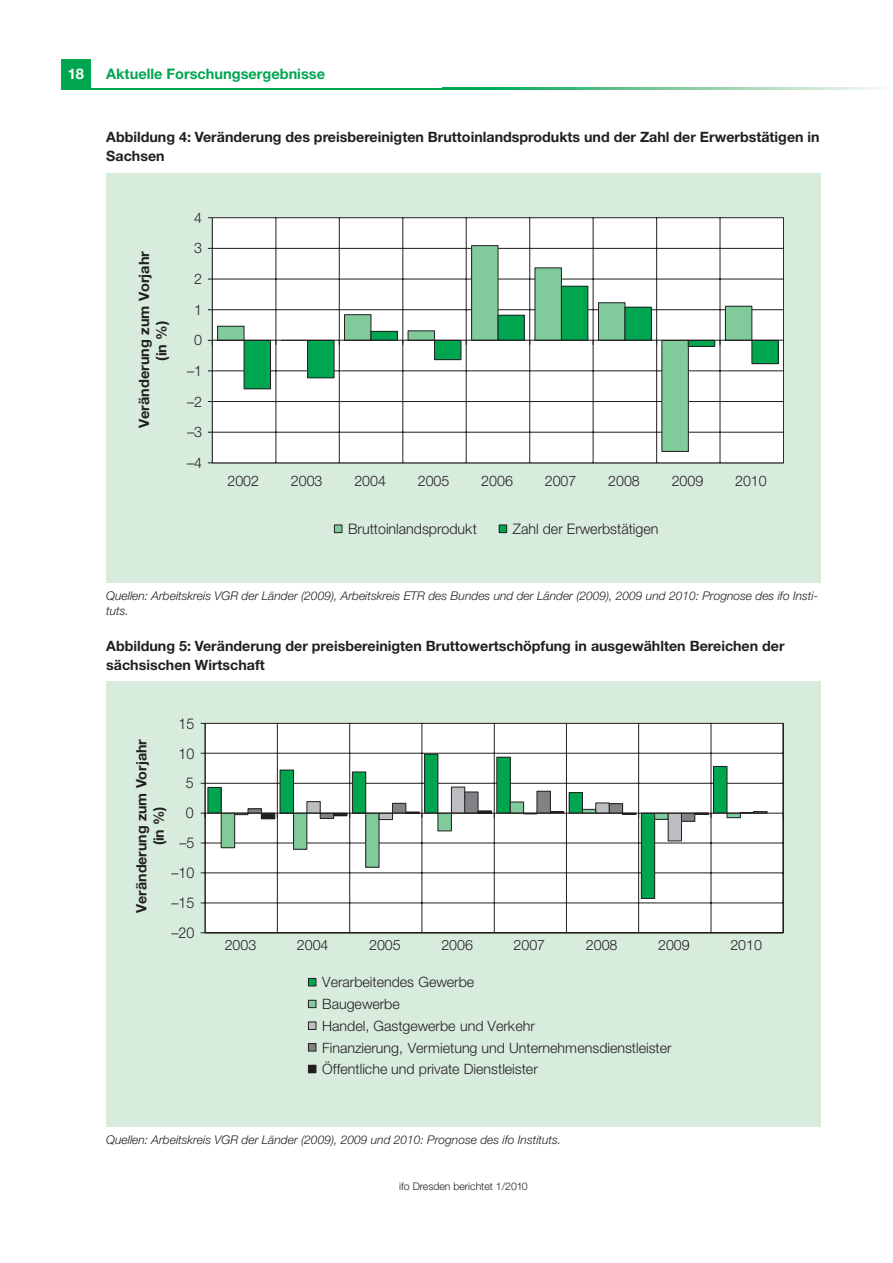
<style>
.page{position:relative;width:893px;height:1263px;background:#fff}
.page>*{position:absolute;margin:0;border:0;box-sizing:border-box;transform-origin:0 0}
.t1{font:300 15px "Helvetica Neue";color:#231f20;scale:.95 1}
.t2{font:700 14.7px "Helvetica Neue";color:#fff}
.t3{font:300 14.55px "Helvetica Neue";color:#231f20}
.t4{font:700 14.55px "Helvetica Neue";color:#00a54f}
.t5{font:700 14.25px/18.8px "Helvetica Neue";color:#231f20}
.t6{font:300 14.25px/21.8px "Helvetica Neue";color:#231f20}
.t7{font:italic 300 12px/15px "Helvetica Neue";color:#231f20}
.t8{font:300 10.5px "Helvetica Neue";color:#231f20}
</style>
<div class="page">
<div style="left:61px;top:60px;width:30px;height:29px;background:#00a54f"></div>
<hr style="left:61px;top:88px;width:382px;height:1px;background:#00a54f">
<svg style="left:443px;top:88px;width:439px;height:1px"></svg>
<div style="left:106px;top:173px;width:715px;height:410px;background:#d8ecdd"></div>
<svg style="left:207px;top:217px;width:577px;height:247px;background:#dce9e2"></svg>
<div style="left:334px;top:525px;width:8px;height:8px;background:#80ca9c"></div>
<div style="left:334px;top:524px;width:8px;height:9px;border:1px solid #231f20"></div>
<div style="left:499px;top:525px;width:8px;height:8px;background:#00a54f"></div>
<div style="left:499px;top:524px;width:8px;height:9px;border:1px solid #231f20"></div>
<div style="left:106px;top:681px;width:715px;height:445px;background:#d8ecdd"></div>
<svg style="left:204px;top:723px;width:580px;height:210px;background:#f2f2f2"></svg>
<div style="left:208px;top:787px;width:13px;height:26px;background:#00a54f"></div>
<div style="left:207px;top:787px;width:15px;height:26px;border:1px solid #231f20"></div>
<div style="left:280px;top:770px;width:14px;height:43px;background:#00a54f"></div>
<div style="left:280px;top:770px;width:14px;height:43px;border:1px solid #231f20"></div>
<div style="left:352px;top:772px;width:14px;height:41px;background:#00a54f"></div>
<div style="left:352px;top:771px;width:14px;height:42px;border:1px solid #231f20"></div>
<div style="left:425px;top:754px;width:13px;height:59px;background:#00a54f"></div>
<div style="left:424px;top:754px;width:14px;height:59px;border:1px solid #231f20"></div>
<div style="left:497px;top:757px;width:13px;height:56px;background:#00a54f"></div>
<div style="left:496px;top:757px;width:15px;height:56px;border:1px solid #231f20"></div>
<div style="left:569px;top:792px;width:13px;height:21px;background:#00a54f"></div>
<div style="left:569px;top:792px;width:14px;height:21px;border:1px solid #231f20"></div>
<div style="left:641px;top:813px;width:14px;height:85px;background:#00a54f"></div>
<div style="left:641px;top:813px;width:14px;height:86px;border:1px solid #231f20"></div>
<div style="left:713px;top:766px;width:14px;height:47px;background:#00a54f"></div>
<div style="left:713px;top:766px;width:14px;height:47px;border:1px solid #231f20"></div>
<div style="left:221px;top:813px;width:14px;height:35px;background:#80ca9c"></div>
<div style="left:221px;top:813px;width:14px;height:35px;border:1px solid #231f20"></div>
<div style="left:294px;top:813px;width:13px;height:36px;background:#80ca9c"></div>
<div style="left:293px;top:813px;width:14px;height:37px;border:1px solid #231f20"></div>
<div style="left:366px;top:813px;width:13px;height:54px;background:#80ca9c"></div>
<div style="left:365px;top:813px;width:14px;height:54px;border:1px solid #231f20"></div>
<div style="left:438px;top:813px;width:13px;height:18px;background:#80ca9c"></div>
<div style="left:438px;top:813px;width:14px;height:18px;border:1px solid #231f20"></div>
<div style="left:510px;top:802px;width:14px;height:11px;background:#80ca9c"></div>
<div style="left:510px;top:802px;width:14px;height:11px;border:1px solid #231f20"></div>
<div style="left:582px;top:809px;width:14px;height:4px;border:1px solid #231f20"></div>
<div style="left:655px;top:813px;width:13px;height:6px;background:#80ca9c"></div>
<div style="left:654px;top:813px;width:14px;height:7px;border:1px solid #231f20"></div>
<div style="left:727px;top:813px;width:13px;height:5px;background:#80ca9c"></div>
<div style="left:727px;top:813px;width:14px;height:5px;border:1px solid #231f20"></div>
<svg style="left:234px;top:814px;width:14px;height:1px"></svg>
<div style="left:307px;top:802px;width:13px;height:11px;background:#bcbdc0"></div>
<div style="left:306px;top:801px;width:15px;height:12px;border:1px solid #231f20"></div>
<div style="left:379px;top:813px;width:14px;height:6px;background:#bcbdc0"></div>
<div style="left:379px;top:813px;width:14px;height:7px;border:1px solid #231f20"></div>
<div style="left:451px;top:787px;width:14px;height:26px;background:#bcbdc0"></div>
<div style="left:451px;top:787px;width:14px;height:26px;border:1px solid #231f20"></div>
<div style="left:596px;top:803px;width:13px;height:10px;background:#bcbdc0"></div>
<div style="left:668px;top:813px;width:13px;height:28px;background:#bcbdc0"></div>
<div style="left:668px;top:813px;width:14px;height:28px;border:1px solid #231f20"></div>
<hr style="left:248px;top:809px;width:13px;height:4px;background:#808285">
<div style="left:248px;top:808px;width:14px;height:5px;border:1px solid #231f20"></div>
<div style="left:320px;top:813px;width:14px;height:5px;background:#808285"></div>
<div style="left:320px;top:813px;width:14px;height:6px;border:1px solid #231f20"></div>
<div style="left:393px;top:803px;width:13px;height:10px;background:#808285"></div>
<div style="left:392px;top:803px;width:14px;height:10px;border:1px solid #231f20"></div>
<div style="left:465px;top:792px;width:13px;height:21px;background:#808285"></div>
<div style="left:464px;top:792px;width:14px;height:21px;border:1px solid #231f20"></div>
<div style="left:537px;top:791px;width:13px;height:22px;background:#808285"></div>
<div style="left:537px;top:791px;width:14px;height:22px;border:1px solid #231f20"></div>
<div style="left:609px;top:804px;width:14px;height:9px;background:#808285"></div>
<div style="left:609px;top:803px;width:14px;height:10px;border:1px solid #231f20"></div>
<div style="left:681px;top:813px;width:14px;height:8px;background:#808285"></div>
<div style="left:681px;top:813px;width:14px;height:9px;border:1px solid #231f20"></div>
<svg style="left:740px;top:811px;width:27px;height:2px"></svg>
<div style="left:261px;top:813px;width:14px;height:6px;background:#231f20"></div>
<div style="left:333px;top:813px;width:14px;height:3px;border:1px solid #231f20"></div>
<hr style="left:205px;top:723px;width:1px;height:210px;background:#231f20">
<hr style="left:205px;top:813px;width:578px;height:1px;background:#231f20">
<svg style="left:334px;top:813px;width:16px;height:5px"></svg>
<svg style="left:405px;top:812px;width:17px;height:6px"></svg>
<svg style="left:478px;top:811px;width:17px;height:7px"></svg>
<svg style="left:550px;top:811px;width:17px;height:7px"></svg>
<svg style="left:622px;top:813px;width:17px;height:5px"></svg>
<svg style="left:694px;top:813px;width:18px;height:5px"></svg>
<div style="left:308px;top:978px;width:8px;height:8px;background:#00a54f"></div>
<div style="left:308px;top:978px;width:8px;height:8px;border:1px solid #231f20"></div>
<div style="left:308px;top:1000px;width:8px;height:8px;background:#80ca9c"></div>
<div style="left:308px;top:1000px;width:8px;height:8px;border:1px solid #231f20"></div>
<div style="left:308px;top:1022px;width:8px;height:7px;background:#bcbdc0"></div>
<div style="left:308px;top:1021px;width:8px;height:9px;border:1px solid #231f20"></div>
<div style="left:308px;top:1043px;width:8px;height:8px;background:#808285"></div>
<div style="left:308px;top:1043px;width:8px;height:8px;border:1px solid #231f20"></div>
<div style="left:308px;top:1065px;width:8px;height:8px;background:#231f20"></div>
<p class="t2" style="left:68px;top:68px;width:18px">18</p>
<p class="t4" style="left:106px;top:68px;width:220px">Aktuelle Forschungsergebnisse</p>
<p class="t5" style="left:106px;top:129px;width:715px">Abbildung 4: Veränderung des preisbereinigten Bruttoinlandsprodukts und der Zahl der Erwerbstätigen in<br>Sachsen</p>
<p class="t5" style="left:137px;top:428px;width:179px;line-height:17.2px;text-align:center;rotate:-90deg">Veränderung zum Vorjahr (in %)</p>
<p class="t3" style="left:194px;top:212px;width:9px">4</p>
<p class="t3" style="left:194px;top:243px;width:9px">3</p>
<p class="t3" style="left:194px;top:274px;width:9px">2</p>
<p class="t3" style="left:194px;top:304px;width:9px">1</p>
<p class="t3" style="left:194px;top:335px;width:9px">0</p>
<p class="t3" style="left:187px;top:366px;width:17px">–1</p>
<p class="t3" style="left:187px;top:396px;width:17px">–2</p>
<p class="t3" style="left:187px;top:427px;width:17px">–3</p>
<p class="t3" style="left:187px;top:457px;width:17px">–4</p>
<p class="t3" style="left:227px;top:476px;width:33px">2002</p>
<p class="t3" style="left:291px;top:476px;width:33px">2003</p>
<p class="t3" style="left:354px;top:476px;width:33px">2004</p>
<p class="t3" style="left:418px;top:476px;width:33px">2005</p>
<p class="t3" style="left:481px;top:476px;width:33px">2006</p>
<p class="t3" style="left:545px;top:476px;width:33px">2007</p>
<p class="t3" style="left:608px;top:476px;width:33px">2008</p>
<p class="t3" style="left:672px;top:476px;width:33px">2009</p>
<p class="t3" style="left:735px;top:476px;width:33px">2010</p>
<p class="t3" style="left:348px;top:524px;width:130px">Bruttoinlandsprodukt</p>
<p class="t3" style="left:513px;top:524px;width:147px">Zahl der Erwerbstätigen</p>
<p class="t7" style="left:106px;top:589px;width:713px">Quellen: Arbeitskreis VGR der Länder (2009), Arbeitskreis ETR des Bundes und der Länder (2009), 2009 und 2010: Prognose des ifo Insti&shy;tuts.</p>
<p class="t5" style="left:106px;top:638px;width:680px">Abbildung 5: Veränderung der preisbereinigten Bruttowertschöpfung in ausgewählten Bereichen der sächsischen Wirtschaft</p>
<p class="t1" style="left:179px;top:718px;width:18px">15</p>
<p class="t5" style="left:134px;top:913px;width:175px;line-height:17.2px;text-align:center;rotate:-90deg">Veränderung zum Vorjahr (in %)</p>
<p class="t1" style="left:179px;top:748px;width:18px">10</p>
<p class="t1" style="left:186px;top:778px;width:10px">5</p>
<p class="t1" style="left:186px;top:808px;width:10px">0</p>
<p class="t1" style="left:179px;top:837px;width:17px">–5</p>
<p class="t1" style="left:172px;top:867px;width:26px">–10</p>
<p class="t1" style="left:172px;top:897px;width:26px">–15</p>
<p class="t1" style="left:172px;top:927px;width:26px">–20</p>
<p class="t6" style="left:225px;top:935px;width:33px">2003</p>
<p class="t6" style="left:297px;top:935px;width:33px">2004</p>
<p class="t6" style="left:369px;top:935px;width:33px">2005</p>
<p class="t6" style="left:441px;top:935px;width:33px">2006</p>
<p class="t6" style="left:514px;top:935px;width:33px">2007</p>
<p class="t6" style="left:586px;top:935px;width:33px">2008</p>
<p class="t6" style="left:658px;top:935px;width:33px">2009</p>
<p class="t6" style="left:730px;top:935px;width:33px">2010</p>
<p class="t6" style="left:322px;top:973px;width:351px">Verarbeitendes Gewerbe<br>Baugewerbe<br>Handel, Gastgewerbe und Verkehr<br>Finanzierung, Vermietung und Unternehmensdienstleister Öffentliche und private Dienstleister</p>
<p class="t7" style="left:106px;top:1133px;width:456px">Quellen: Arbeitskreis VGR der Länder (2009), 2009 und 2010: Prognose des ifo Instituts.</p>
<p class="t8" style="left:399px;top:1182px;width:130px">ifo Dresden berichtet 1/2010</p>
</div>
